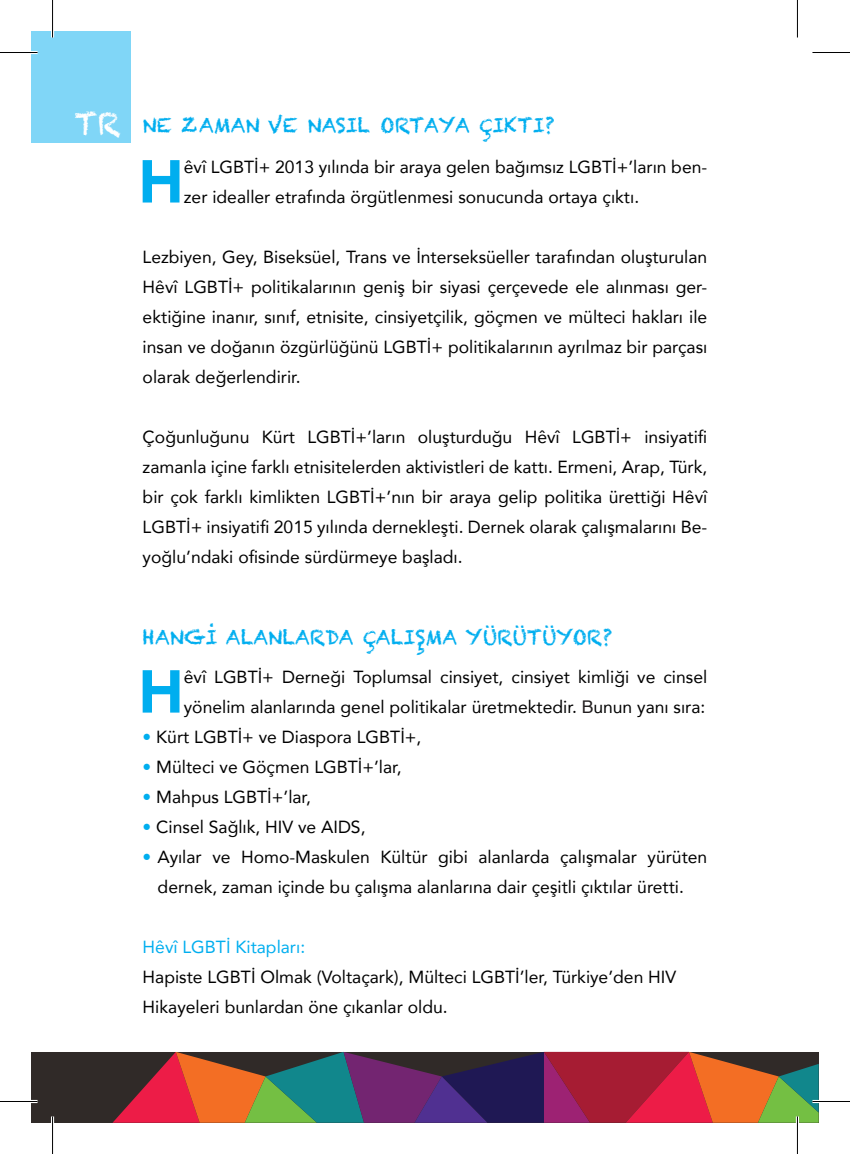
<style>
.page{position:relative;width:850px;height:1154px;background:#fff}
.page>*{position:absolute;margin:0;border:0;box-sizing:border-box;transform-origin:0 0}
.t1{font:900 59.75px "Avenir";color:#00aeef}
.t2{font:30px "Chalkduster";color:#fff}
.t3{font:20px "Chalkduster";color:#00aeef}
.t4{font:17.5px/30px "Avenir";color:#000}
.t5{font:17.5px "Avenir";color:#00aeef}
.s1{font-family:"Helvetica";color:#231f20}
.s2{color:#00aeef}
</style>
<div class="page">
<div style="left:31px;top:1052px;width:512px;height:71px;background:#302a28"></div>
<svg style="left:112px;top:1052px;width:706px;height:71px;background:#7f4148"></svg>
<div style="left:31px;top:31px;width:99px;height:111px;background:#80d6f7"></div>
<hr style="left:0;top:51px;width:38px;height:3px;background:#fff">
<hr style="left:0;top:1100px;width:38px;height:3px;background:#fff">
<hr style="left:812px;top:1100px;width:37px;height:3px;background:#fff">
<hr style="left:51px;top:0;width:3px;height:38px;background:#fff">
<hr style="left:51px;top:1116px;width:3px;height:38px;background:#fff">
<hr style="left:795px;top:1116px;width:3px;height:38px;background:#fff">
<hr style="left:0;top:52px;width:38px;height:1px;background:#000">
<hr style="left:812px;top:52px;width:37px;height:1px;background:#000">
<hr style="left:0;top:1101px;width:38px;height:1px;background:#000">
<hr style="left:812px;top:1101px;width:37px;height:1px;background:#000">
<hr style="left:52px;top:0;width:1px;height:38px;background:#000">
<hr style="left:52px;top:1116px;width:1px;height:38px;background:#000">
<hr style="left:796px;top:0;width:1px;height:38px;background:#000">
<hr style="left:796px;top:1116px;width:1px;height:38px;background:#000">
<p class="t2" style="left:74px;top:106px;width:48px">TR</p>
<p class="t3" style="left:142px;top:114px;width:413px">NE ZAMAN VE NASIL ORTAYA ÇIKTI?</p>
<p class="t1" style="left:138px;top:131px;width:47px">H</p>
<p class="t4" style="left:184px;top:151px;width:524px">êvî LGBTİ+ 2013 yılında bir araya gelen bağımsız LGBTİ+’ların ben&shy;zer idealler etrafında örgütlenmesi sonucunda ortaya çıktı.</p>
<p class="t4" style="left:142px;top:241px;width:566px;text-align:justify">Lezbiyen, Gey, Biseksüel, Trans ve İnterseksüeller tarafından oluşturulan Hêvî LGBTİ+ politikalarının geniş bir siyasi çerçevede ele alınması ger&shy;ektiğine inanır, sınıf, etnisite, cinsiyetçilik, göçmen ve mülteci hakları ile insan ve doğanın özgürlüğünü LGBTİ+ politikalarının ayrılmaz bir parçası olarak değerlendirir.</p>
<p class="t4" style="left:142px;top:421px;width:566px;text-align:justify">Çoğunluğunu Kürt LGBTİ+’ların oluşturduğu Hêvî LGBTİ+ insiyatifi zamanla içine farklı etnisitelerden aktivistleri de kattı. Ermeni, Arap, Türk, bir çok farklı kimlikten LGBTİ+’nın bir araya gelip politika ürettiği Hêvî LGBTİ+ insiyatifi 2015 yılında dernekleşti. Dernek olarak çalışmalarını Be&shy;yoğlu’ndaki ofisinde sürdürmeye başladı.</p>
<p class="t3" style="left:142px;top:625px;width:471px">HANGİ ALANLARDA ÇALIŞMA YÜRÜTÜYOR?</p>
<p class="t1" style="left:138px;top:641px;width:47px">H</p>
<p class="t4" style="left:184px;top:661px;width:524px">êvî LGBTİ+ Derneği Toplumsal cinsiyet, cinsiyet kimliği ve cinsel yönelim alanlarında genel politikalar üretmektedir. <span class="s1">B</span>unun yanı sıra:</p>
<p class="t4" style="left:142px;top:721px;width:280px"><span class="s2">•</span> Kürt LGBTİ+ ve Diaspora LGBTİ+,</p>
<p class="t4" style="left:142px;top:751px;width:260px"><span class="s2">•</span> Mülteci ve Göçmen LGBTİ+’lar,</p>
<p class="t4" style="left:142px;top:781px;width:170px"><span class="s2">•</span> Mahpus LGBTİ+’lar,</p>
<p class="t4" style="left:142px;top:811px;width:224px"><span class="s2">•</span> Cinsel Sağlık, HIV ve AIDS,</p>
<p class="t4" style="left:142px;top:841px;width:566px;text-align:center"><span class="s2">•</span> Ayılar ve Homo-Maskulen Kültür gibi alanlarda çalışmalar yürüten dernek, zaman içinde bu çalışma alanlarına dair çeşitli çıktılar üretti.</p>
<p class="t5" style="left:142px;top:932px;width:164px">Hêvî LGBTİ Kitapları:</p>
<p class="t4" style="left:142px;top:961px;width:535px">Hapiste LGBTİ Olmak (Voltaçark), Mülteci LGBTİ’ler, Türkiye’den HIV<br>Hikayeleri bunlardan öne çıkanlar oldu.</p>
</div>
